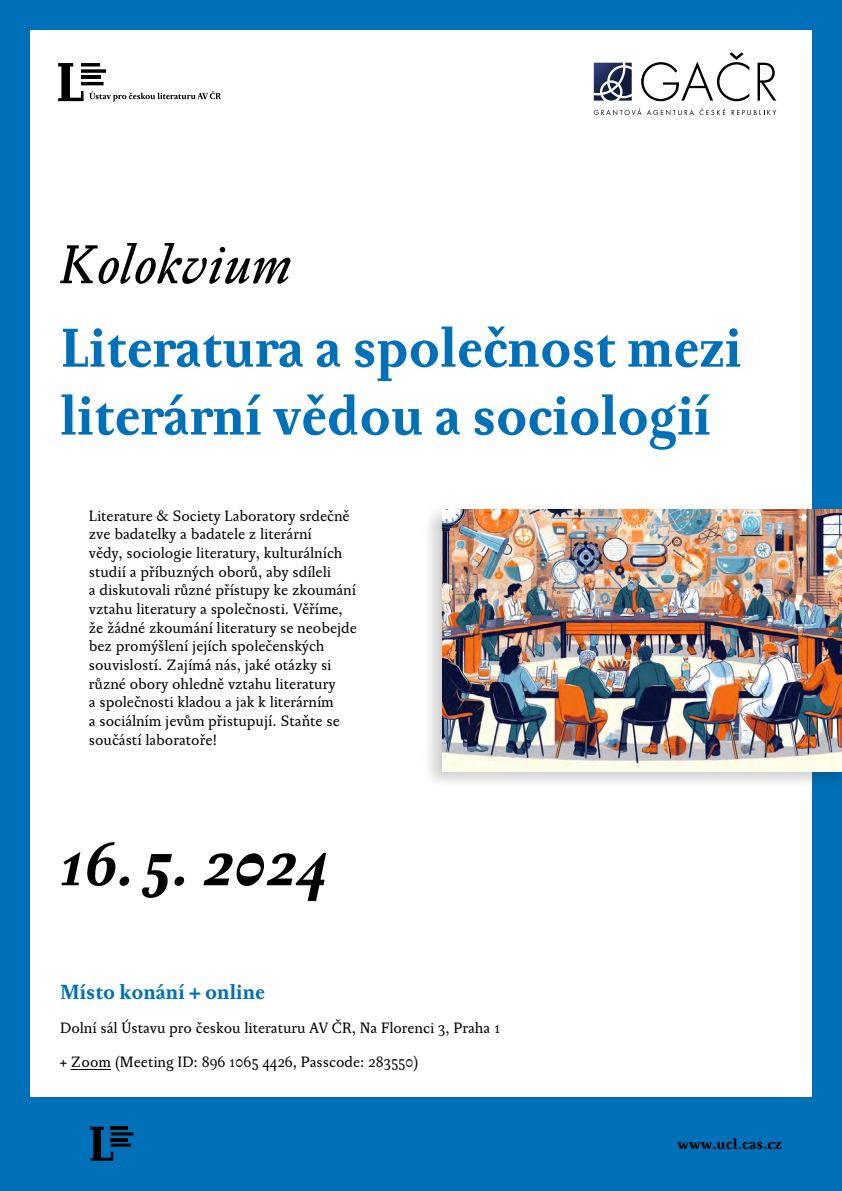
<style>
.page{position:relative;width:842px;height:1191px;background:#0071b9}
.page>*{position:absolute;margin:0;border:0;box-sizing:border-box;transform-origin:0 0}
.t1{font:italic 700 62.2px "Pentagraf";color:#000}
.t2{font:700 56.6px/67.9px "Pentagraf";color:#0071b9}
.t3{font:italic 56.6px "Pentagraf";color:#000}
.t4{font:700 21.2px "Pentagraf";color:#0071b9}
.t5{font:15.6px/18.7px "Pentagraf";color:#000}
.t6{font:700 15.6px "Pentagraf";color:#000}
</style>
<div class="page">
<div style="left:30px;top:30px;width:782px;height:1066px;background:#fff"></div>
<hr style="left:71px;top:1069px;width:40px;height:1px;background:#000">
<svg style="left:58px;top:63px;width:163px;height:38px"></svg>
<div style="left:421px;top:503px;width:421px;height:287px;background:#000;opacity:.2"></div>
<img style="left:442px;top:510px;width:400px;height:262px">
<svg style="left:594px;top:63px;width:38px;height:38px"></svg>
<svg style="left:594px;top:108px;width:47px;height:7px"></svg>
<svg style="left:647px;top:108px;width:78px;height:7px"></svg>
<svg style="left:732px;top:110px;width:44px;height:5px"></svg>
<svg style="left:641px;top:52px;width:108px;height:49px"></svg>
<svg style="left:757px;top:63px;width:19px;height:38px"></svg>
<hr style="left:111px;top:1126px;width:17px;height:3px;background:#000">
<hr style="left:111px;top:1132px;width:22px;height:3px;background:#000">
<hr style="left:111px;top:1138px;width:17px;height:3px;background:#000">
<hr style="left:111px;top:1143px;width:20px;height:3px;background:#000">
<svg style="left:90px;top:1126px;width:23px;height:34px"></svg>
<h2 class="t3" style="left:60px;top:229px;width:232px">Kolokvium</h2>
<h2 class="t2" style="left:60px;top:316px;width:683px">Literatura a společnost mezi literární vědou a sociologií</h2>
<p class="t5" style="left:89px;top:506px;width:269px">Literature &amp; Society Laboratory srdečně zve badatelky a badatele z literární<br>vědy, sociologie literatury, kulturálních studií a příbuzných oborů, aby sdíleli<br>a diskutovali různé přístupy ke zkoumání vztahu literatury a společnosti. Věříme, že žádné zkoumání literatury se neobejde bez promýšlení jejích společenských souvislostí. Zajímá nás, jaké otázky si různé obory ohledně vztahu literatury<br>a společnosti kladou a jak k literárním<br>a sociálním jevům přistupují. Staňte se součástí laboratoře!</p>
<h1 class="t1" style="left:60px;top:828px;width:271px">16. 5. 2024</h1>
<h3 class="t4" style="left:60px;top:979px;width:206px">Místo konání + online</h3>
<p class="t5" style="left:60px;top:1011px;width:442px;line-height:33.9px">Dolní sál Ústavu pro českou literaturu AV ČR, Na Florenci 3, Praha 1 + Zoom (Meeting ID: 896 1065 4426, Passcode: 283550)</p>
<p class="t6" style="left:677px;top:1134px;width:106px">www.ucl.cas.cz</p>
</div>
